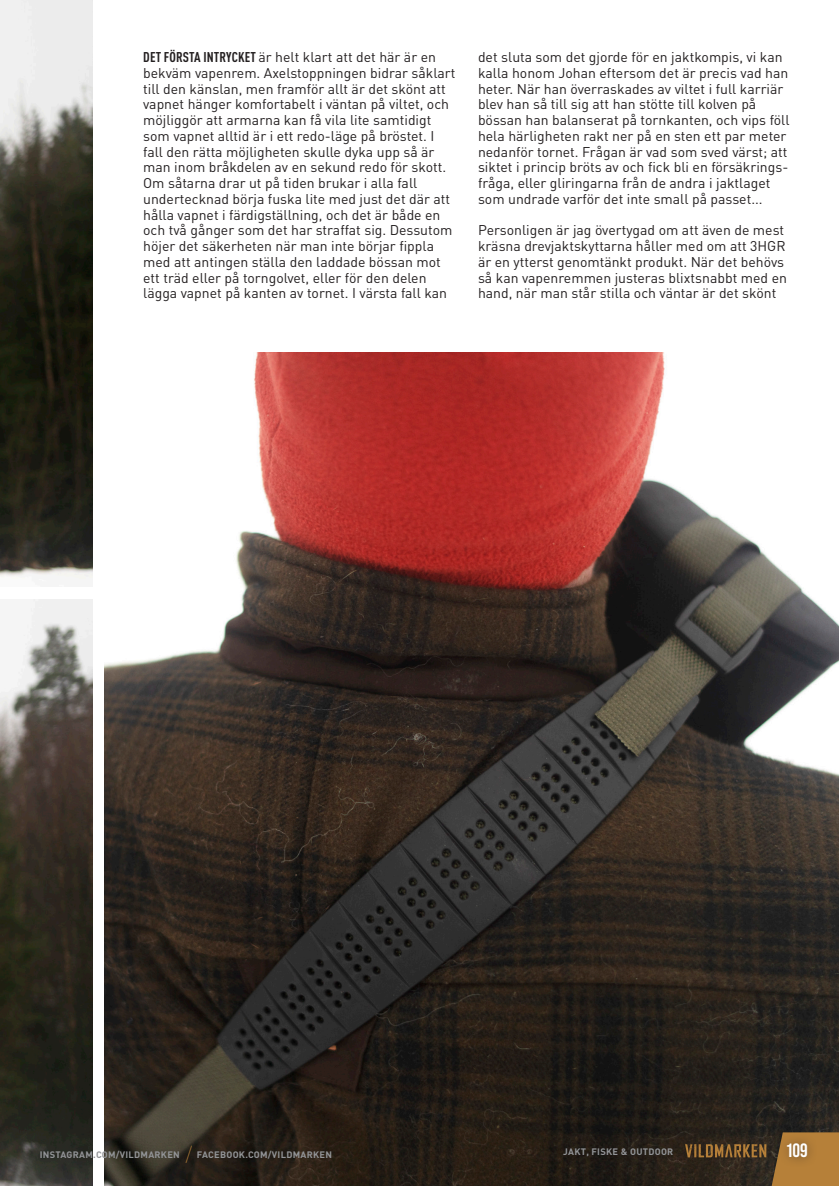
<style>
.page{position:relative;width:839px;height:1186px;background:#fff}
.page>*{position:absolute;margin:0;border:0;box-sizing:border-box;transform-origin:0 0}
.t1{font:700 19.25px "Bebas Neue Pro";color:#fff}
.t2{font:14px/15.8px "DINOT";color:#231f20}
.t3{font:700 9.28px "DINOT";letter-spacing:.03em;color:#939598}
.s1{font-weight:700;font-stretch:condensed}
.s2{font-family:"Abril Display";font-weight:800;font-style:italic;font-size:19.25px;color:#b68039}
</style>
<div class="page">
<img style="left:0;top:0;width:93px;height:580px">
<img style="left:0;top:600px;width:93px;height:586px">
<img style="left:104px;top:352px;width:734px;height:834px">
<svg style="left:685px;top:1132px;width:153px;height:54px;background:#6f512a"></svg>
<svg style="left:674px;top:1142px;width:102px;height:19px;background:#523e24"></svg>
<p class="t2" style="left:143px;top:49px;width:314px"><span class="s1">DET FÖRSTA INTRYCKET</span> är helt klart att det här är en bekväm vapenrem. Axelstoppningen bidrar såklart till den känslan, men framför allt är det skönt att vapnet hänger komfortabelt i väntan på viltet, och möjliggör att armarna kan få vila lite samtidigt som vapnet alltid är i ett redo-läge på bröstet. I fall den rätta möjligheten skulle dyka upp så är man inom bråkdelen av en sekund redo för skott.<br>Om såtarna drar ut på tiden brukar i alla fall undertecknad börja fuska lite med just det där att hålla vapnet i färdigställning, och det är både en och två gånger som det har straffat sig. Dessutom höjer det säkerheten när man inte börjar fippla med att antingen ställa den laddade bössan mot ett träd eller på torngolvet, eller för den delen lägga vapnet på kanten av tornet. I värsta fall kan</p>
<p class="t2" style="left:478px;top:49px;width:313px">det sluta som det gjorde för en jaktkompis, vi kan kalla honom Johan eftersom det är precis vad han heter. När han överraskades av viltet i full karriär blev han så till sig att han stötte till kolven på bössan han balanserat på tornkanten, och vips föll hela härligheten rakt ner på en sten ett par meter nedanför tornet. Frågan är vad som sved värst; att siktet i princip bröts av och fick bli en försäkrings&shy;fråga, eller gliringarna från de andra i jaktlaget som undrade varför det inte small på passet...</p>
<p class="t2" style="left:478px;top:222px;width:310px">Personligen är jag övertygad om att även de mest kräsna drevjaktskyttarna håller med om att 3HGR är en ytterst genomtänkt produkt. När det behövs så kan vapenremmen justeras blixtsnabbt med en hand, när man står stilla och väntar är det skönt</p>
<p class="t3" style="left:40px;top:1148px;width:294px">INSTAGRAM.COM/VILDMARKEN <span class="s2">/</span> FACEBOOK.COM/VILDMARKEN</p>
<p class="t3" style="left:563px;top:1145px;width:112px">JAKT, FISKE &amp; OUTDOOR</p>
<h1 class="t1" style="left:786px;top:1139px;width:22px">109</h1>
</div>
